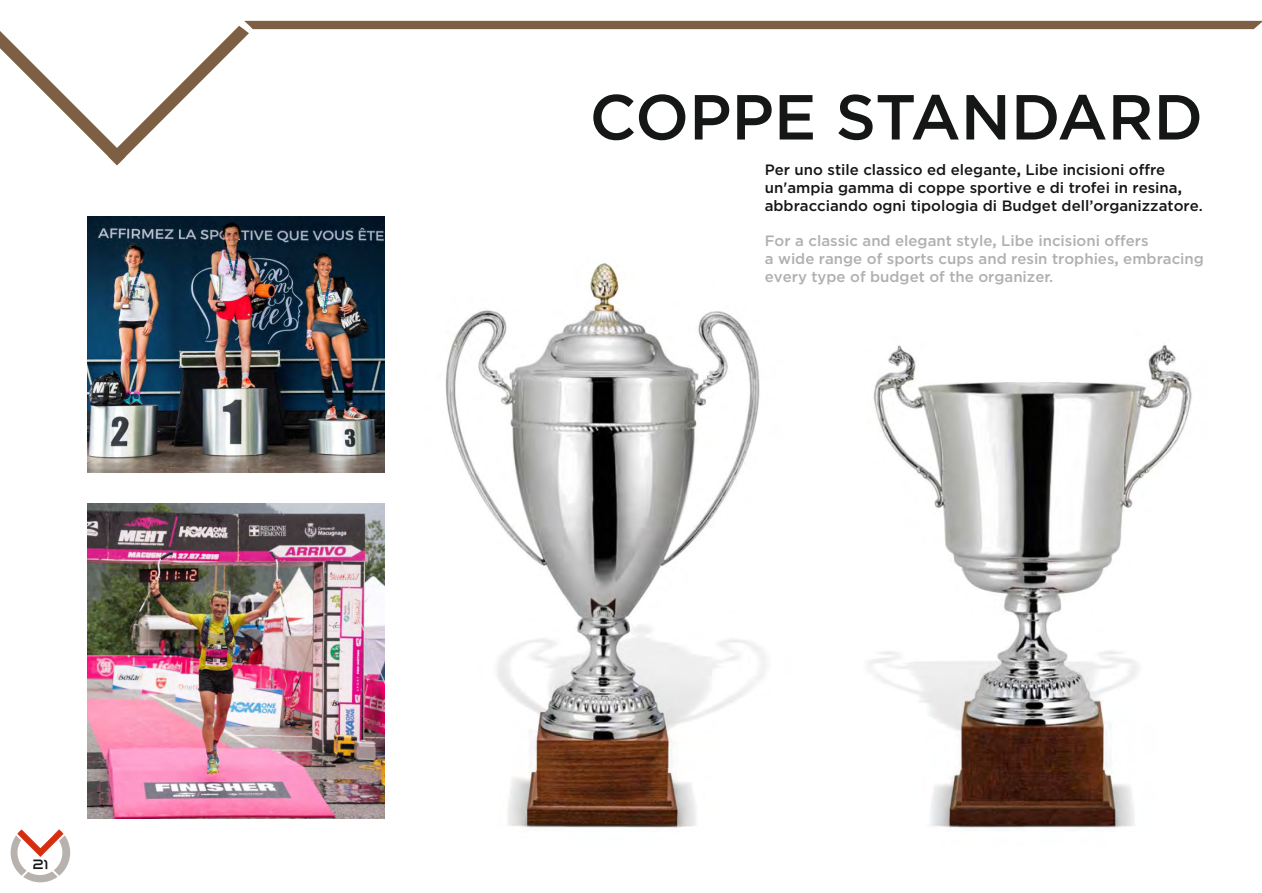
<style>
.page{position:relative;width:1262px;height:893px;background:#fff}
.page>*{position:absolute;margin:0;border:0;box-sizing:border-box;transform-origin:0 0}
.t1{font:500 63.45px "Gotham";color:#151616}
.t2{font:500 15px/17.7px "Gotham";color:#151616}
.t3{font:500 15px/17.7px "Gotham";color:#afb0b0}
.t4{font:13.5px "Azonix";color:#151616}
.s1{font-weight:700}
</style>
<div class="page">
<img style="left:445px;top:263px;width:747px;height:565px">
<img style="left:87px;top:217px;width:298px;height:255px">
<img style="left:87px;top:503px;width:298px;height:315px">
<svg style="left:0;top:21px;width:1262px;height:144px"></svg>
<svg style="left:11px;top:829px;width:59px;height:53px"></svg>
<p class="t4" style="left:33px;top:858px;width:17px">21</p>
<h1 class="t1" style="left:589px;top:93px;width:615px">COPPE STANDARD</h1>
<p class="t2" style="left:765px;top:162px;width:439px">Per uno stile classico ed elegante<span class="s1">,</span> Libe incisioni offre un'ampia gamma di coppe sportive e di trofei in resina<span class="s1">, </span>abbracciando ogni tipologia di Budget dell’organizzatore.</p>
<p class="t3" style="left:764px;top:233px;width:440px">For a classic and elegant style<span class="s1">,</span> Libe incisioni offers<br>a wide range of sports cups and resin trophies<span class="s1">,</span> embracing every type of budget of the organizer.</p>
</div>
